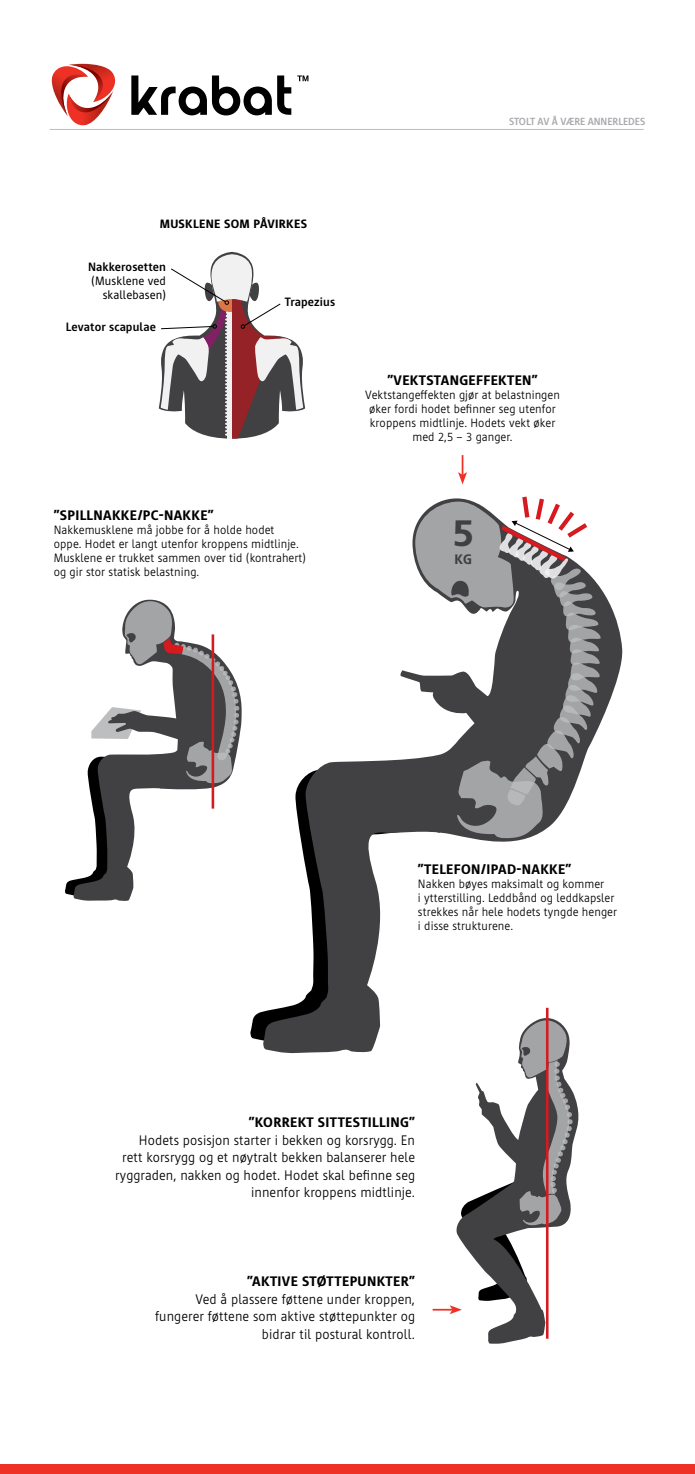
<style>
.page{position:relative;width:695px;height:1474px;background:#fff}
.page>*{position:absolute;margin:0;border:0;box-sizing:border-box;transform-origin:0 0}
.t1{font:800 38.5px "Cast";color:#404041}
.t2{font:300 14px/17.5px "Cast";letter-spacing:.01em;color:#000;text-align:right}
.t3{font:800 14px "Cast";letter-spacing:.025em;color:#000}
.t4{font:800 14px "Cast";color:#404041}
.t5{font:300 12.25px/14px "Cast";letter-spacing:.01em;color:#000}
.t6{font:700 12.25px "Cast";letter-spacing:.01em;color:#000}
.t7{font:12.25px/14px "Cast";letter-spacing:.01em;color:#000;text-align:right}
.t8{font:800 12.25px "Cast";letter-spacing:.025em;color:#000}
.t9{font:700 10.5px "Cast";letter-spacing:-.005em;color:#a7a9ac}
</style>
<div class="page">
<div style="left:0;top:1463px;width:694px;height:10px;background:#ee3124"></div>
<svg style="left:52px;top:64px;width:64px;height:61px"></svg>
<svg style="left:131px;top:75px;width:160px;height:40px"></svg>
<svg style="left:297px;top:75px;width:11px;height:6px"></svg>
<hr style="left:50px;top:129px;width:593px;height:1px;background:#bcbec0">
<svg style="left:250px;top:1011px;width:13px;height:30px"></svg>
<svg style="left:263px;top:528px;width:360px;height:525px"></svg>
<svg style="left:415px;top:496px;width:185px;height:342px"></svg>
<svg style="left:73px;top:599px;width:169px;height:302px"></svg>
<svg style="left:65px;top:601px;width:174px;height:295px"></svg>
<hr style="left:211px;top:634px;width:3px;height:174px;background:#d71920">
<svg style="left:455px;top:1015px;width:126px;height:329px"></svg>
<hr style="left:546px;top:1007px;width:2px;height:331px;background:#d71920">
<svg style="left:158px;top:252px;width:147px;height:186px"></svg>
<hr style="left:461px;top:455px;width:2px;height:20px;background:#ee3124">
<svg style="left:458px;top:472px;width:9px;height:12px"></svg>
<hr style="left:432px;top:1308px;width:20px;height:2px;background:#ee3124">
<svg style="left:449px;top:1020px;width:123px;height:294px"></svg>
<p class="t9" style="left:509px;top:115px;width:138px">STOLT AV Å VÆRE ANNERLEDES</p>
<p class="t8" style="left:160px;top:216px;width:149px">MUSKLENE SOM PÅVIRKES</p>
<p class="t6" style="left:88px;top:260px;width:79px">Nakkerosetten</p>
<p class="t7" style="left:91px;top:274px;width:76px">(Musklene ved skallebasen)</p>
<p class="t6" style="left:66px;top:320px;width:92px">Levator scapulae</p>
<p class="t6" style="left:285px;top:295px;width:52px">Trapezius</p>
<p class="t3" style="left:54px;top:506px;width:161px">”SPILLNAKKE/PC-NAKKE”</p>
<p class="t5" style="left:54px;top:522px;width:254px">Nakkemusklene må jobbe for å holde hodet<br>oppe. Hodet er langt utenfor kroppens midtlinje.<br>Musklene er trukket sammen over tid (kontrahert) og gir stor statisk belastning.</p>
<p class="t3" style="left:387px;top:372px;width:152px">”VEKTSTANGEFFEKTEN”</p>
<p class="t5" style="left:365px;top:388px;width:196px;text-align:center">Vektstangeffekten gjør at belastningen øker fordi hodet befinner seg utenfor kroppens midtlinje. Hodets vekt øker med 2,5 – 3 ganger.</p>
<h1 class="t1" style="left:452px;top:510px;width:23px">5</h1>
<p class="t4" style="left:454px;top:550px;width:19px">KG</p>
<p class="t3" style="left:418px;top:861px;width:155px">”TELEFON/IPAD-NAKKE”</p>
<p class="t5" style="left:418px;top:877px;width:200px">Nakken bøyes maksimalt og kommer<br>i ytterstilling. Leddbånd og leddkapsler strekkes når hele hodets tyngde henger i disse strukturene.</p>
<p class="t3" style="left:249px;top:1114px;width:168px">”KORREKT SITTESTILLING”</p>
<p class="t2" style="left:115px;top:1131px;width:301px">Hodets posisjon starter i bekken og korsrygg. En rett korsrygg og et nøytralt bekken balanserer hele ryggraden, nakken og hodet. Hodet skal befinne seg innenfor kroppens midtlinje.</p>
<p class="t3" style="left:247px;top:1273px;width:169px">”AKTIVE STØTTEPUNKTER”</p>
<p class="t2" style="left:155px;top:1290px;width:261px">Ved å plassere føttene under kroppen, fungerer føttene som aktive støttepunkter og bidrar til postural kontroll.</p>
</div>
